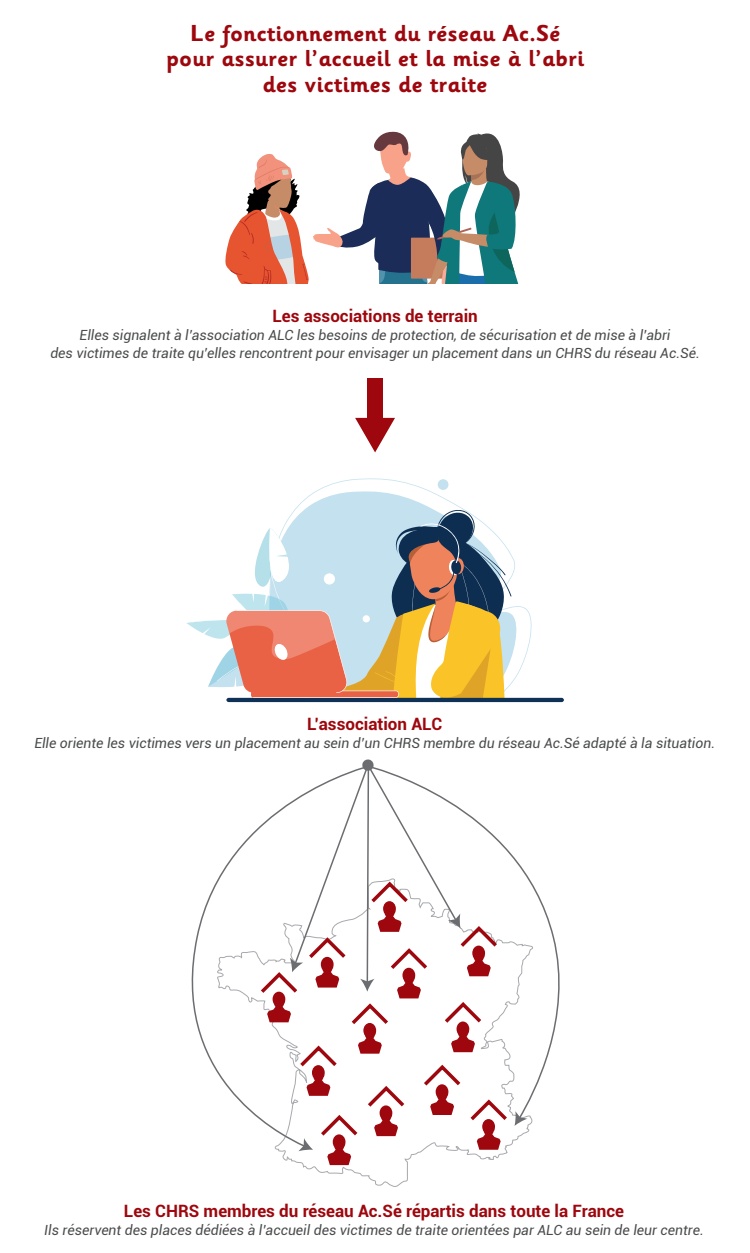
<style>
.page{position:relative;width:750px;height:1253px;background:#fff}
.page>*{position:absolute;margin:0;border:0;box-sizing:border-box;transform-origin:0 0}
.t1{font:700 23px/25.5px "Sassoon Infant Std";color:#9d070d;text-align:center}
.t2{font:700 17px "Roboto";color:#9d070d}
.t3{font:italic 14px/18px "Roboto";color:#4b4c4d;text-align:center}
</style>
<div class="page">
<svg style="left:296px;top:478px;width:236px;height:205px"></svg>
<div style="left:438px;top:479px;width:10px;height:11px;background:#c4e1ef;border-radius:50%"></div>
<div style="left:226px;top:697px;width:338px;height:5px;background:#0f3155;border-radius:2px"></div>
<svg style="left:186px;top:508px;width:326px;height:193px"></svg>
<svg style="left:225px;top:131px;width:295px;height:321px"></svg>
<div style="left:367px;top:378px;width:16px;height:52px;background:#9d070d"></div>
<svg style="left:527px;top:875px;width:33px;height:244px"></svg>
<svg style="left:191px;top:829px;width:66px;height:288px"></svg>
<svg style="left:257px;top:759px;width:270px;height:405px"></svg>
<h1 class="t1" style="left:166px;top:20px;width:420px">Le fonctionnement du réseau Ac.Sé pour assurer l’accueil et la mise à l’abri des victimes de traite</h1>
<p class="t2" style="left:272px;top:304px;width:207px">Les associations de terrain</p>
<p class="t3" style="left:50px;top:325px;width:651px">Elles signalent à l’association ALC les besoins de protection, de sécurisation et de mise à l’abri<br>des victimes de traite qu’elles rencontrent pour envisager un placement dans un CHRS du réseau Ac.Sé.</p>
<p class="t2" style="left:307px;top:711px;width:136px">L’association ALC</p>
<p class="t3" style="left:34px;top:733px;width:682px">Elle oriente les victimes vers un placement au sein d’un CHRS membre du réseau Ac.Sé adapté à la situation.</p>
<p class="t2" style="left:124px;top:1198px;width:502px">Les CHRS membres du réseau Ac.Sé répartis dans toute la France</p>
<p class="t3" style="left:44px;top:1220px;width:661px">Ils réservent des places dédiées à l’accueil des victimes de traite orientées par ALC au sein de leur centre.</p>
</div>
